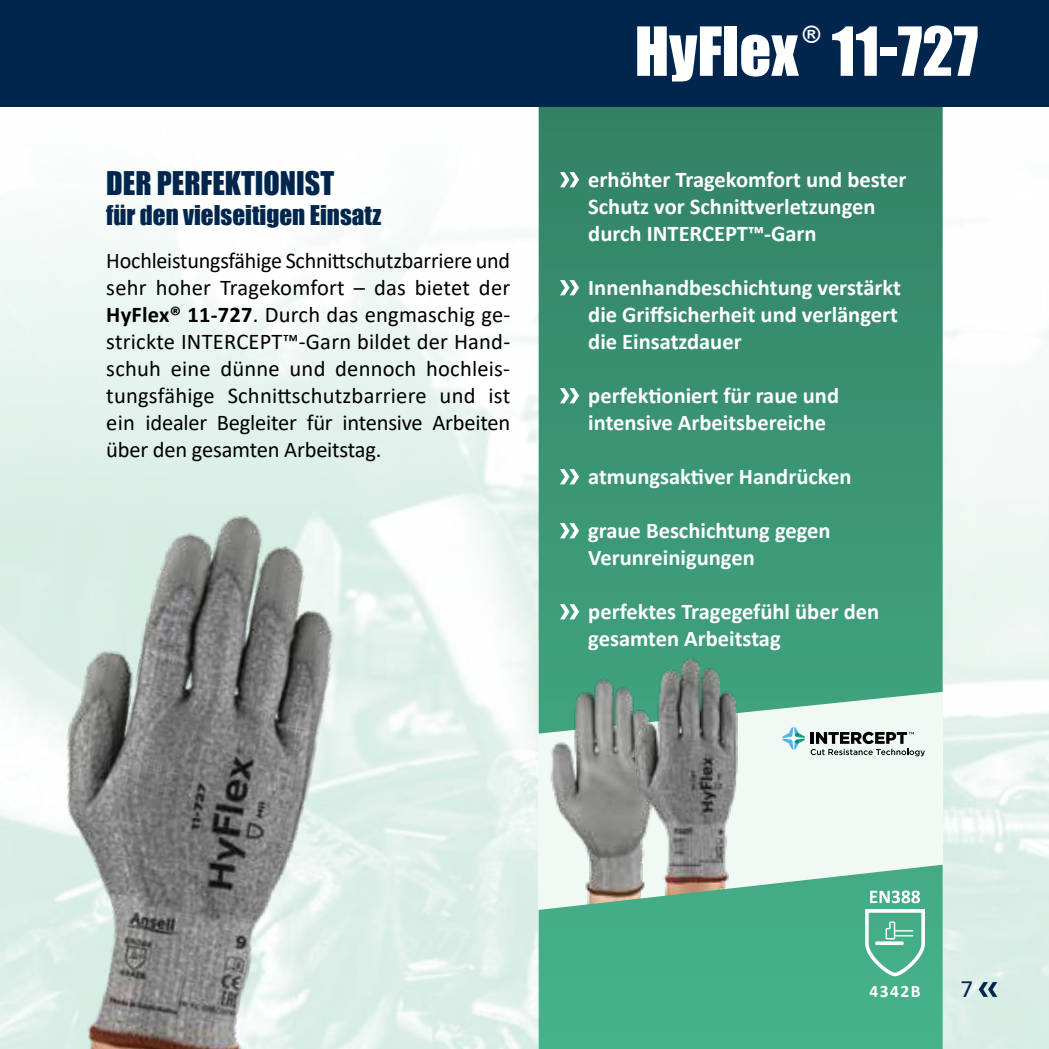
<style>
.page{position:relative;width:1049px;height:1049px;background:#fff}
.page>*{position:absolute;margin:0;border:0;box-sizing:border-box;transform-origin:0 0}
.t1{font:62.5px "Impact";color:#fff}
.t2{font:30px "Impact";color:#00264e}
.t3{font:25px "Impact";color:#00264e}
.t4{font:25px "Calibri";color:#00264e}
.t5{font:23.25px "Impact";color:#fff}
.t6{font:700 22.5px/27px "Calibri";color:#fff}
.t7{font:22.5px/27px "Calibri";letter-spacing:-.01em;color:#000;text-align:justify}
.t8{font:700 17.5px "Calibri";letter-spacing:.08em;color:#fff}
.s1{font-weight:700}
</style>
<div class="page">
<img style="left:0;top:106px;width:1049px;height:943px">
<div style="left:539px;top:641px;width:404px;height:294px;background:#f0f9f3"></div>
<svg style="left:539px;top:106px;width:404px;height:627px"></svg>
<img style="left:543px;top:671px;width:91px;height:194px">
<img style="left:634px;top:654px;width:117px;height:211px">
<div style="left:0;top:0;width:1049px;height:106px;background:#00264e"></div>
<img style="left:0;top:476px;width:392px;height:573px">
<svg style="left:560px;top:172px;width:19px;height:15px"></svg>
<svg style="left:560px;top:280px;width:19px;height:15px"></svg>
<svg style="left:560px;top:388px;width:19px;height:15px"></svg>
<svg style="left:560px;top:469px;width:19px;height:15px"></svg>
<svg style="left:560px;top:523px;width:19px;height:15px"></svg>
<svg style="left:560px;top:604px;width:19px;height:15px"></svg>
<svg style="left:782px;top:727px;width:23px;height:22px"></svg>
<svg style="left:811px;top:732px;width:114px;height:24px"></svg>
<svg style="left:539px;top:865px;width:404px;height:184px"></svg>
<svg style="left:865px;top:909px;width:60px;height:67px"></svg>
<svg style="left:875px;top:941px;width:28px;height:4px"></svg>
<svg style="left:870px;top:890px;width:50px;height:13px"></svg>
<svg style="left:979px;top:982px;width:18px;height:15px"></svg>
<h2 class="t2" style="left:106px;top:159px;width:229px">DER PERFEKTIONIST</h2>
<p class="t3" style="left:106px;top:195px;width:276px">für den vielseitigen Einsatz</p>
<p class="t7" style="left:106px;top:247px;width:405px">Hochleistungsfähige Schnittschutzbarriere und sehr hoher Tragekomfort – das bietet der <span class="s1">HyFlex® 11-727</span>. Durch das engmaschig ge&shy;strickte INTERCEPT™-Garn bildet der Hand&shy;schuh eine dünne und dennoch hochleis&shy;tungsfähige Schnittschutzbarriere und ist ein idealer Begleiter für intensive Arbeiten über den gesamten Arbeitstag.</p>
<h1 class="t1" style="left:635px;top:3px;width:165px">HyFlex</h1>
<p class="t5" style="left:802px;top:15px;width:20px">®</p>
<h1 class="t1" style="left:832px;top:3px;width:148px">11-727</h1>
<p class="t6" style="left:588px;top:166px;width:320px">erhöhter Tragekomfort und bester<br>Schutz vor Schnittverletzungen durch INTERCEPT™-Garn</p>
<p class="t6" style="left:588px;top:274px;width:314px">Innenhandbeschichtung verstärkt die Griffsicherheit und verlängert die Einsatzdauer</p>
<p class="t6" style="left:588px;top:382px;width:252px">perfektioniert für raue und intensive Arbeitsbereiche</p>
<p class="t6" style="left:588px;top:463px;width:265px">atmungsaktiver Handrücken</p>
<p class="t6" style="left:588px;top:517px;width:244px">graue Beschichtung gegen<br>Verunreinigungen</p>
<p class="t6" style="left:588px;top:598px;width:292px">perfektes Tragegefühl über den gesamten Arbeitstag</p>
<p class="t8" style="left:869px;top:978px;width:52px">4342B</p>
<p class="t4" style="left:960px;top:971px;width:14px">7</p>
</div>
